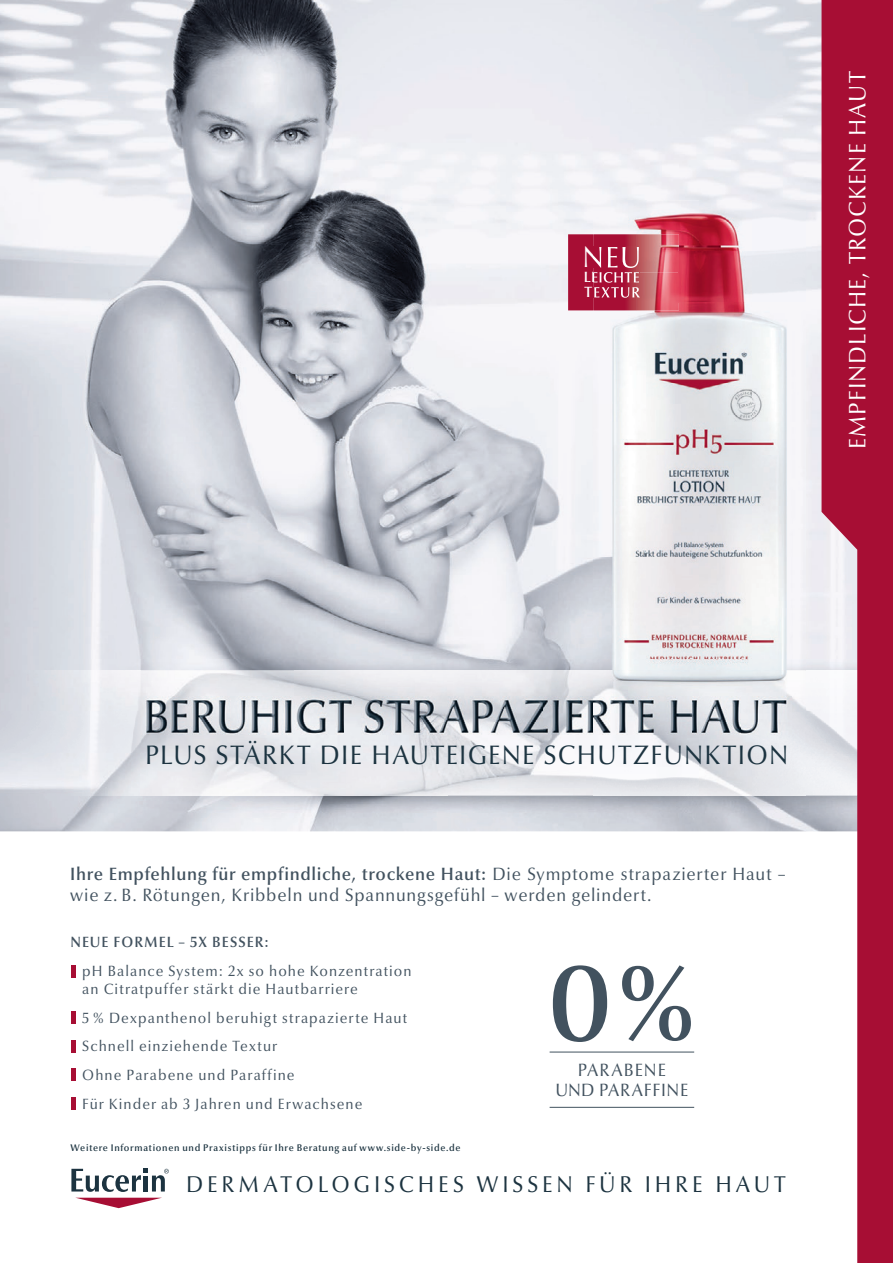
<style>
.page{position:relative;width:893px;height:1263px;background:#fff}
.page>*{position:absolute;margin:0;border:0;box-sizing:border-box;transform-origin:0 0}
.t1{font:27px "Eucerina WGL";letter-spacing:.05em;color:#1c3340}
.t2{font:24px "Eucerina WGL";letter-spacing:.045em;color:#fff}
.t3{font:23.1px "Eucerina WGL";letter-spacing:.165em;color:#1c3340}
.t4{font:18px/21.6px "Eucerina WGL";letter-spacing:.045em;color:#42525f}
.t5{font:15px/28.7px "Eucerina WGL";letter-spacing:.07em;color:#42525f}
.t6{font:600 15px "Eucerina WGL";letter-spacing:.07em;color:#42525f}
.t7{font:600 9.75px "Eucerina WGL";letter-spacing:.075em;color:#1c3340}
.s1{font-weight:600}
</style>
<div class="page">
<img style="left:0;top:0;width:821px;height:831px">
<img style="left:0;top:659px;width:806px;height:11px">
<img style="left:806px;top:659px;width:15px;height:95px">
<img style="left:0;top:796px;width:821px;height:22px">
<img style="left:0;top:670px;width:294px;height:84px">
<img style="left:294px;top:670px;width:459px;height:26px">
<img style="left:294px;top:735px;width:459px;height:19px">
<img style="left:0;top:754px;width:593px;height:42px">
<img style="left:601px;top:796px;width:154px;height:1px">
<img style="left:806px;top:754px;width:15px;height:42px">
<div style="left:568px;top:234px;width:25px;height:76px;background:#a70e34"></div>
<img style="left:585px;top:247px;width:8px;height:21px">
<svg style="left:585px;top:272px;width:8px;height:26px"></svg>
<img style="left:593px;top:200px;width:53px;height:34px">
<img style="left:646px;top:200px;width:160px;height:51px">
<img style="left:679px;top:251px;width:127px;height:51px">
<img style="left:593px;top:310px;width:53px;height:349px">
<img style="left:646px;top:302px;width:160px;height:357px">
<img style="left:753px;top:670px;width:53px;height:84px">
<img style="left:593px;top:754px;width:213px;height:42px">
<img style="left:593px;top:234px;width:86px;height:38px">
<img style="left:593px;top:283px;width:43px;height:27px">
<img style="left:636px;top:272px;width:43px;height:38px">
<img style="left:593px;top:247px;width:46px;height:21px">
<img style="left:593px;top:272px;width:47px;height:11px">
<img style="left:593px;top:287px;width:47px;height:11px">
<div style="left:71px;top:965px;width:5px;height:12px;background:#a70e34"></div>
<div style="left:71px;top:1011px;width:5px;height:13px;background:#a70e34"></div>
<div style="left:71px;top:1040px;width:5px;height:13px;background:#a70e34"></div>
<div style="left:71px;top:1068px;width:5px;height:13px;background:#a70e34"></div>
<div style="left:71px;top:1097px;width:5px;height:13px;background:#a70e34"></div>
<svg style="left:553px;top:965px;width:138px;height:77px"></svg>
<hr style="left:550px;top:1051px;width:144px;height:1px;background:#42525f">
<hr style="left:550px;top:1107px;width:144px;height:1px;background:#42525f">
<img style="left:145px;top:696px;width:646px;height:39px">
<svg style="left:77px;top:1198px;width:84px;height:10px"></svg>
<svg style="left:71px;top:1169px;width:98px;height:23px"></svg>
<hr style="left:144px;top:1175px;width:4px;height:16px;background:#1c3340">
<svg style="left:821px;top:0;width:72px;height:1263px;fill:#a70e34"></svg>
<h2 class="t2" style="left:841px;top:449px;width:379px;rotate:-90deg">EMPFINDLICHE, TROCKENE HAUT</h2>
<h1 class="t1" style="left:145px;top:736px;width:645px">PLUS STÄRKT DIE HAUTEIGENE SCHUTZFUNKTION</h1>
<p class="t4" style="left:70px;top:862px;width:717px"><span class="s1">Ihre Empfehlung für empfindliche, trockene Haut:</span> Die Symptome strapazierter Haut – wie z. B. Rötungen, Kribbeln und Spannungsgefühl – werden gelindert.</p>
<p class="t6" style="left:70px;top:933px;width:200px">NEUE FORMEL – 5X BESSER:</p>
<p class="t5" style="left:82px;top:962px;width:331px;line-height:18px">pH Balance System: 2x so hohe Konzentration an Citratpuffer stärkt die Hautbarriere</p>
<p class="t5" style="left:82px;top:1003px;width:326px">5 % Dexpanthenol beruhigt strapazierte Haut Schnell einziehende Textur<br>Ohne Parabene und Paraffine<br>Für Kinder ab 3 Jahren und Erwachsene</p>
<p class="t4" style="left:555px;top:1060px;width:134px;line-height:19.5px;text-align:center">PARABENE<br>UND PARAFFINE</p>
<p class="t7" style="left:71px;top:1141px;width:392px">Weitere Informationen und Praxistipps für Ihre Beratung auf www.side-by-side.de</p>
<h3 class="t3" style="left:186px;top:1168px;width:601px">DERMATOLOGISCHES WISSEN FÜR IHRE HAUT</h3>
</div>
